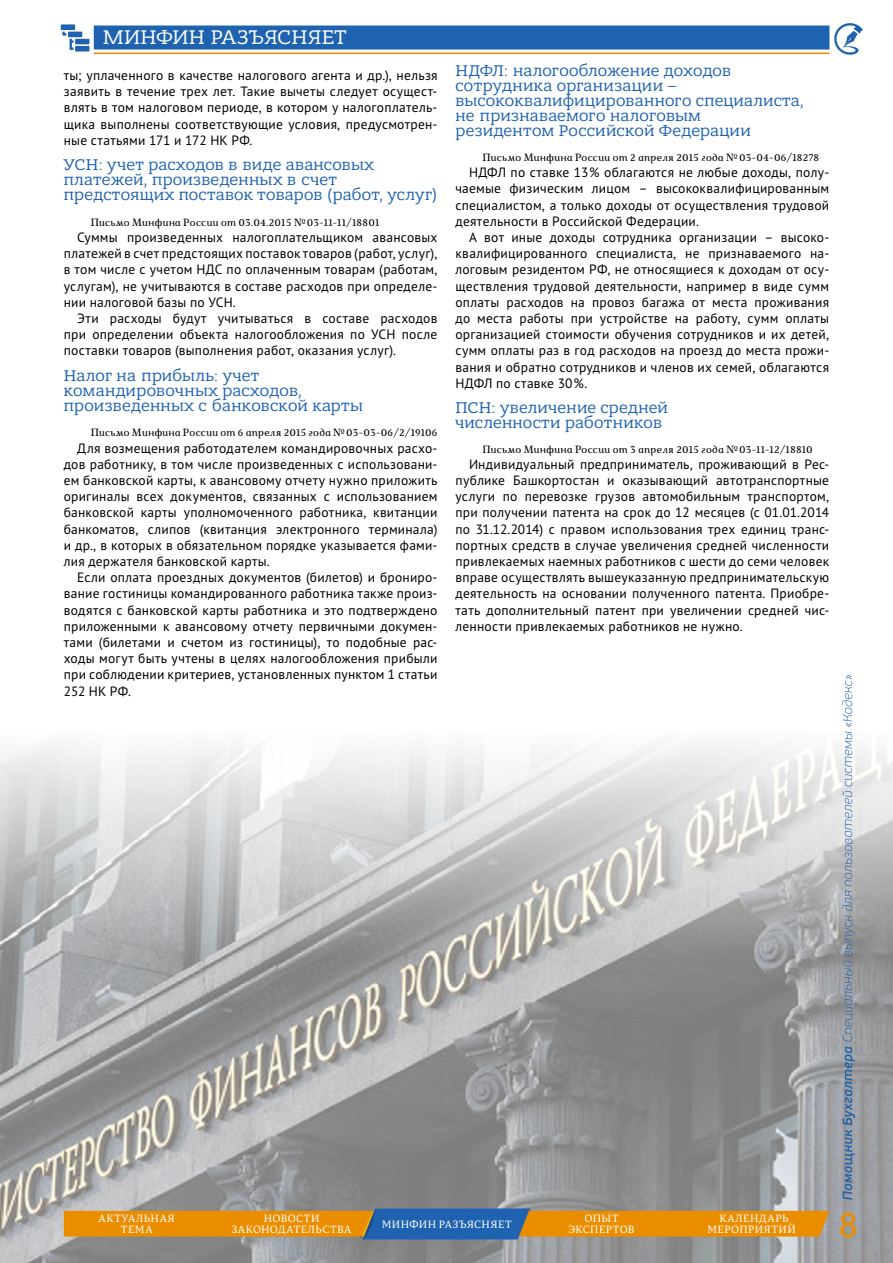
<style>
.page{position:relative;width:893px;height:1263px;background:#fff}
.page>*{position:absolute;margin:0;border:0;box-sizing:border-box;transform-origin:0 0}
.t1{font:34.5px "Permian Slab Serif Typeface";color:#ea8e00}
.t2{font:21px "Bandera Pro";letter-spacing:.01em;color:#fff}
.t3{font:16.5px/15px "Bandera Pro";letter-spacing:.02em;color:#1f63b0}
.t4{font:13.5px/16.2px "PT Sans Pro";letter-spacing:.015em;color:#000;text-align:justify}
.t5{font:italic 10.5px "Marta";letter-spacing:.03em;color:#000}
.t6{font:10.5px/10.5px "Permian Serif Typeface";letter-spacing:.05em;color:#fff;text-align:center}
.t7{font:10.5px/10.5px "Permian Serif Typeface";letter-spacing:.07em;color:#fff;text-align:center}
</style>
<div class="page">
<img style="left:0;top:747px;width:893px;height:516px">
<svg style="left:842px;top:675px;width:13px;height:525px"></svg>
<svg style="left:834px;top:23px;width:29px;height:32px"></svg>
<svg style="left:64px;top:1208px;width:765px;height:31px"></svg>
<img style="left:362px;top:1209px;width:23px;height:35px">
<img style="left:354px;top:1205px;width:21px;height:36px">
<div style="left:94px;top:26px;width:735px;height:24px;background:#1f63b0"></div>
<hr style="left:94px;top:53px;width:735px;height:1px;background:#ea8e00">
<svg style="left:61px;top:24px;width:28px;height:28px"></svg>
<h2 class="t2" style="left:103px;top:24px;width:245px">МИНФИН РАЗЪЯСНЯЕТ</h2>
<p class="t4" style="left:64px;top:67px;width:375px">ты; уплаченного в качестве налогового агента и др.), нельзя заявить в течение трех лет. Такие вычеты следует осущест&shy;влять в том налоговом периоде, в котором у налогоплатель&shy;щика выполнены соответствующие условия, предусмотрен&shy;ные статьями 171 и 172 НК РФ.</p>
<p class="t3" style="left:64px;top:157px;width:375px">УСН: учет расходов в виде авансовых платежей, произведенных в счет предстоящих поставок товаров (работ, услуг)</p>
<p class="t5" style="left:91px;top:216px;width:290px">Письмо Минфина России от 03.04.2015 №03‑11-11/18801</p>
<p class="t4" style="left:64px;top:229px;width:375px;text-indent:14px">Суммы произведенных налогоплательщиком авансовых платежей в счет предстоящих поставок товаров (работ, услуг), в том числе с учетом НДС по оплаченным товарам (работам, услугам), не учитываются в составе расходов при определе&shy;нии налоговой базы по УСН.</p>
<p class="t4" style="left:64px;top:310px;width:375px;text-indent:14px">Эти расходы будут учитываться в составе расходов при определении объекта налогообложения по УСН после поставки товаров (выполнения работ, оказания услуг).</p>
<p class="t3" style="left:64px;top:368px;width:301px">Налог на прибыль: учет командировочных расходов, произведенных с банковской карты</p>
<p class="t5" style="left:91px;top:427px;width:348px">Письмо Минфина России от 6 апреля 2015 года №03‑03-06/2/19106</p>
<p class="t4" style="left:64px;top:439px;width:375px;text-indent:14px">Для возмещения работодателем командировочных расхо&shy;дов работнику, в том числе произведенных с использовани&shy;ем банковской карты, к авансовому отчету нужно приложить оригиналы всех документов, связанных с использованием банковской карты уполномоченного работника, квитанции банкоматов, слипов (квитанция электронного терминала) и др., в которых в обязательном порядке указывается фами&shy;лия держателя банковской карты.</p>
<p class="t4" style="left:64px;top:569px;width:375px;text-indent:14px">Если оплата проездных документов (билетов) и брониро&shy;вание гостиницы командированного работника также произ&shy;водятся с банковской карты работника и это подтверждено приложенными к авансовому отчету первичными докумен&shy;тами (билетами и счетом из гостиницы), то подобные рас&shy;ходы могут быть учтены в целях налогообложения прибыли при соблюдении критериев, установленных пунктом 1 статьи 252 НК РФ.</p>
<p class="t3" style="left:455px;top:63px;width:350px">НДФЛ: налогообложение доходов сотрудника организации – высококвалифицированного специалиста, не признаваемого налоговым резидентом Российской Федерации</p>
<p class="t5" style="left:482px;top:151px;width:338px">Письмо Минфина России от 2 апреля 2015 года №03‑04-06/18278</p>
<p class="t4" style="left:455px;top:164px;width:375px;text-indent:14px">НДФЛ по ставке 13 % облагаются не любые доходы, полу&shy;чаемые физическим лицом – высококвалифицированным специалистом, а только доходы от осуществления трудовой деятельности в Российской Федерации.</p>
<p class="t4" style="left:455px;top:229px;width:375px;text-indent:14px">А вот иные доходы сотрудника организации – высоко&shy;квалифицированного специалиста, не признаваемого на&shy;логовым резидентом РФ, не относящиеся к доходам от осу&shy;ществления трудовой деятельности, например в виде сумм оплаты расходов на провоз багажа от места проживания до места работы при устройстве на работу, сумм оплаты организацией стоимости обучения сотрудников и их детей, сумм оплаты раз в год расходов на проезд до места прожи&shy;вания и обратно сотрудников и членов их семей, облагаются НДФЛ по ставке 30 %.</p>
<p class="t3" style="left:455px;top:400px;width:214px">ПСН: увеличение средней численности работников</p>
<p class="t5" style="left:482px;top:443px;width:332px">Письмо Минфина России от 3 апреля 2015 года №03‑11-12/18810</p>
<p class="t4" style="left:455px;top:456px;width:375px;text-indent:14px">Индивидуальный предприниматель, проживающий в Рес&shy;публике Башкортостан и оказывающий автотранспортные услуги по перевозке грузов автомобильным транспортом, при получении патента на срок до 12 месяцев (с 01.01.2014 по 31.12.2014) с правом использования трех единиц транс&shy;портных средств в случае увеличения средней численности привлекаемых наемных работников с шести до семи человек вправе осуществлять вышеуказанную предпринимательскую деятельность на основании полученного патента. Приобре&shy;тать дополнительный патент при увеличении средней чис&shy;ленности привлекаемых работников не нужно.</p>
<p class="t7" style="left:99px;top:1213px;width:78px">АКТУАЛЬНАЯ<br>ТЕМА</p>
<p class="t6" style="left:232px;top:1213px;width:121px">НОВОСТИ<br>ЗАКОНОДАТЕЛЬСТВА</p>
<p class="t6" style="left:382px;top:1218px;width:131px">МИНФИН РАЗЪЯСНЯЕТ</p>
<p class="t6" style="left:568px;top:1213px;width:68px">ОПЫТ<br>ЭКСПЕРТОВ</p>
<p class="t6" style="left:707px;top:1213px;width:90px">КАЛЕНДАРЬ<br>МЕРОПРИЯТИЙ</p>
<h1 class="t1" style="left:838px;top:1197px;width:21px">8</h1>
</div>
